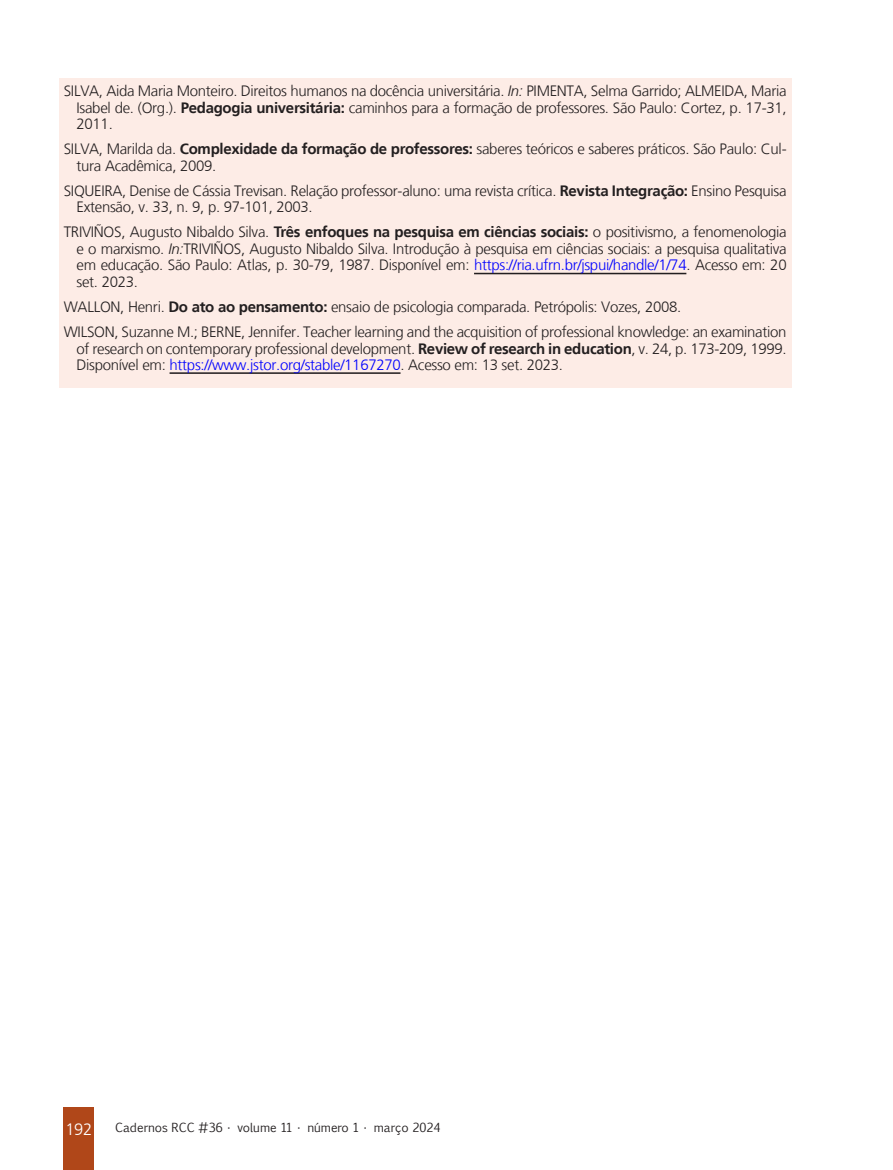
<style>
.page{position:relative;width:893px;height:1170px;background:#fff}
.page>*{position:absolute;margin:0;border:0;box-sizing:border-box;transform-origin:0 0}
.t1{font:300 16.5px "Frutiger LT";color:#fff}
.Referências__10{font:300 15px/16.5px "Frutiger LT";letter-spacing:-.02em;color:#231f20;text-align:justify}
.t2{font:12px "Euphemia CAS";color:#231f20}
.s1{font-style:italic}
.s2{font-weight:700}
.s3{color:#00f}
</style>
<div class="page">
<div style="left:64px;top:1107px;width:30px;height:62px;background:#b04719"></div>
<div style="left:59px;top:79px;width:732px;height:309px;background:#fdece6"></div>
<hr style="left:474px;top:273px;width:212px;height:1px;background:#231f20">
<hr style="left:170px;top:372px;width:231px;height:2px;background:#231f20">
<p class="Referências__10" style="left:77px;top:83px;width:712px;text-indent:-13px">SILVA, Aida Maria Monteiro. Direitos humanos na docência universitária. <span class="s1">In:</span> PIMENTA, Selma Garrido; ALMEIDA, Maria Isabel de. (Org.). <span class="s2">Pedagogia universitária:</span> caminhos para a formação de professores. São Paulo: Cortez, p. 17-31, 2011.</p>
<p class="Referências__10" style="left:77px;top:141px;width:712px;text-indent:-13px">SILVA, Marilda da. <span class="s2">Complexidade da formação de professores:</span> saberes teóricos e saberes práticos. São Paulo: Cul&shy;tura Acadêmica, 2009.</p>
<p class="Referências__10" style="left:77px;top:183px;width:712px;text-indent:-13px">SIQUEIRA, Denise de Cássia Trevisan. Relação professor-aluno: uma revista crítica. <span class="s2">Revista Integração:</span> Ensino Pesquisa<br>Extensão, v. 33, n. 9, p. 97-101, 2003.</p>
<p class="Referências__10" style="left:77px;top:224px;width:712px;text-indent:-13px">TRIVIÑOS, Augusto Nibaldo Silva. <span class="s2">Três enfoques na pesquisa em ciências sociais:</span> o positivismo, a fenomenologia e o marxismo. <span class="s1">In:</span>TRIVIÑOS, Augusto Nibaldo Silva. Introdução à pesquisa em ciências sociais: a pesquisa qualitativa em educação. São Paulo: Atlas, p. 30-79, 1987. Disponível em: <span class="s3">https://ria.ufrn.br/jspui/handle/1/74</span>. Acesso em: 20 set. 2023.</p>
<p class="Referências__10" style="left:64px;top:299px;width:619px">WALLON, Henri. <span class="s2">Do ato ao pensamento:</span> ensaio de psicologia comparada. Petrópolis: Vozes, 2008.</p>
<p class="Referências__10" style="left:77px;top:324px;width:712px;text-indent:-13px">WILSON, Suzanne M.; BERNE, Jennifer. Teacher learning and the acquisition of professional knowledge: an examination of research on contemporary professional development. <span class="s2">Review of research in education</span>, v. 24, p. 173-209, 1999.<br>Disponível em: <span class="s3">https://www.jstor.org/stable/1167270</span>. Acesso em: 13 set. 2023.</p>
<p class="t1" style="left:65px;top:1120px;width:28px">192</p>
<p class="t2" style="left:115px;top:1119px;width:327px">Cadernos RCC #36 • volume 11 • número 1 • março 2024</p>
</div>
